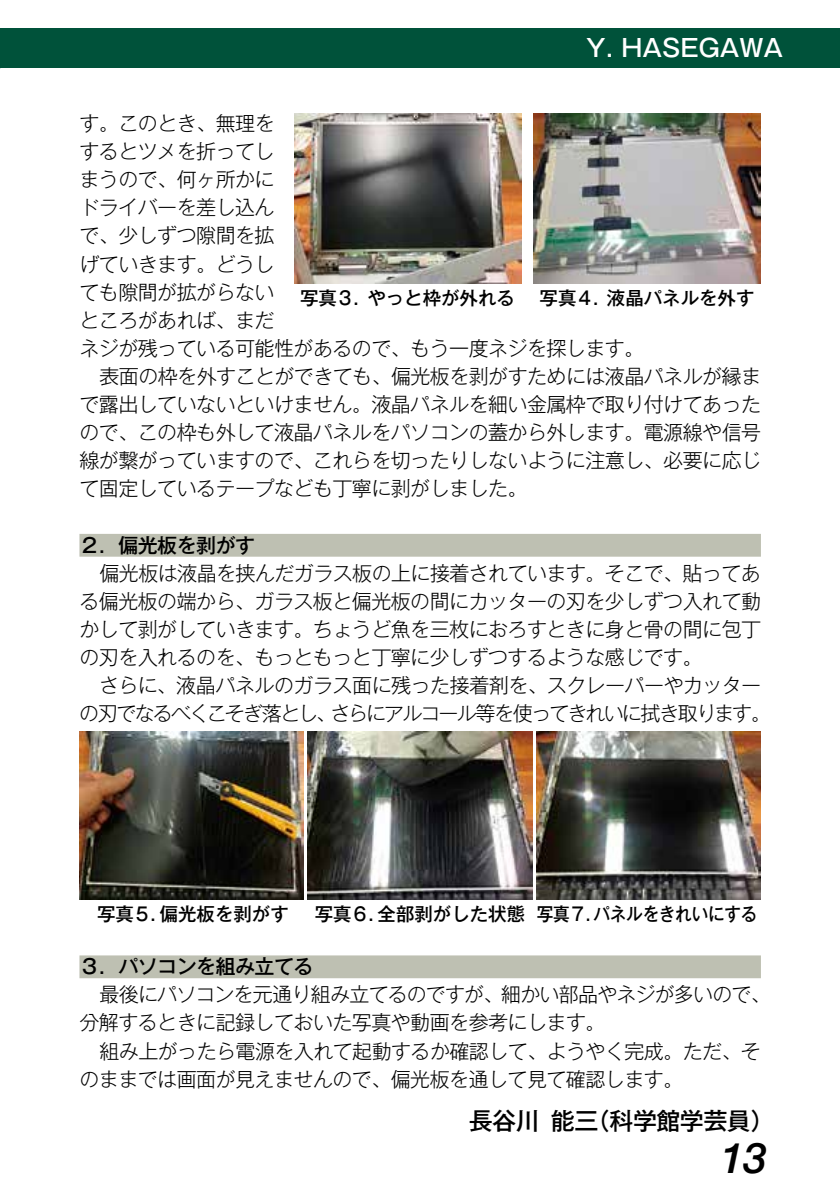
<style>
.page{position:relative;width:840px;height:1191px;background:#fff}
.page>*{position:absolute;margin:0;border:0;box-sizing:border-box;transform-origin:0 0}
.t1{font:italic 500 42px "Helvetica Neue";color:#000}
.t2{font:500 24px "Gothic MB101 Pro";letter-spacing:-.025em;color:#000}
.t3{font:500 24px "Gothic MB101 Pro";color:#fff}
.t4{font:300 20px/28.2px "Gothic MB101 Pro";letter-spacing:-.03em;color:#000}
.t5{font:300 20px/28.2px "Gothic MB101 Pro";letter-spacing:-.065em;color:#000;text-align:center}
.t6{font:500 20px "Gothic MB101 Pro";letter-spacing:-.03em;color:#000}
.t7{font:500 18.4px "Gothic MB101 Pro";color:#000}
</style>
<div class="page">
<div style="left:79px;top:534px;width:681px;height:22px;background:#bec0b2"></div>
<div style="left:79px;top:955px;width:681px;height:23px;background:#bec0b2"></div>
<div style="left:0;top:28px;width:839px;height:40px;background:#00523a"></div>
<img style="left:294px;top:113px;width:226px;height:170px">
<img style="left:533px;top:113px;width:227px;height:170px">
<img style="left:79px;top:731px;width:224px;height:168px">
<img style="left:308px;top:731px;width:223px;height:168px">
<img style="left:536px;top:731px;width:224px;height:168px">
<p class="t3" style="left:586px;top:28px;width:198px">Y. HASEGAWA</p>
<p class="t4" style="left:79px;top:106px;width:197px">す。このとき、無理を</p>
<p class="t4" style="left:79px;top:135px;width:196px">するとツメを折ってし</p>
<p class="t4" style="left:79px;top:163px;width:196px">まうので、何ヶ所かに</p>
<p class="t4" style="left:79px;top:191px;width:196px">ドライバーを差し込ん</p>
<p class="t4" style="left:79px;top:219px;width:196px">で、少しずつ隙間を拡</p>
<p class="t4" style="left:79px;top:247px;width:196px">げていきます。どうし</p>
<p class="t4" style="left:79px;top:275px;width:196px">ても隙間が拡がらない</p>
<p class="t4" style="left:79px;top:303px;width:196px">ところがあれば、まだ</p>
<p class="t4" style="left:79px;top:331px;width:566px">ネジが残っている可能性があるので、もう一度ネジを探します。</p>
<p class="t4" style="left:99px;top:359px;width:662px">表面の枠を外すことができても、偏光板を剥がすためには液晶パネルが縁ま</p>
<p class="t4" style="left:79px;top:387px;width:682px">で露出していないといけません。液晶パネルを細い金属枠で取り付けてあった</p>
<p class="t4" style="left:79px;top:416px;width:682px">ので、この枠も外して液晶パネルをパソコンの蓋から外します。電源線や信号</p>
<p class="t4" style="left:79px;top:444px;width:682px">線が繋がっていますので、これらを切ったりしないように注意し、必要に応じ</p>
<p class="t4" style="left:79px;top:472px;width:449px">て固定しているテープなども丁寧に剥がしました。</p>
<p class="t6" style="left:79px;top:528px;width:177px">２．偏光板を剥がす</p>
<p class="t4" style="left:79px;top:556px;width:682px;text-align:justify;text-indent:20px">偏光板は液晶を挟んだガラス板の上に接着されています。そこで、貼ってある偏光板の端から、ガラス板と偏光板の間にカッターの刃を少しずつ入れて動かして剥がしていきます。ちょうど魚を三枚におろすときに身と骨の間に包丁の刃を入れるのを、もっともっと丁寧に少しずつするような感じです。</p>
<p class="t5" style="left:79px;top:668px;width:693px">さらに、液晶パネルのガラス面に残った接着剤を、スクレーパーやカッター<br>の刃でなるべくこそぎ落とし、さらにアルコール等を使ってきれいに拭き取ります。</p>
<p class="t7" style="left:300px;top:283px;width:216px">写真３．やっと枠が外れる</p>
<p class="t7" style="left:539px;top:283px;width:216px">写真４．液晶パネルを外す</p>
<p class="t7" style="left:97px;top:899px;width:193px">写真５．偏光板を剥がす</p>
<p class="t7" style="left:315px;top:899px;width:444px">写真６．全部剥がした状態 写真７．パネルをきれいにする</p>
<p class="t6" style="left:79px;top:950px;width:235px">３．パソコンを組み立てる</p>
<p class="t4" style="left:79px;top:978px;width:692px;text-indent:20px">最後にパソコンを元通り組み立てるのですが、細かい部品やネジが多いので、分解するときに記録しておいた写真や動画を参考にします。</p>
<p class="t4" style="left:79px;top:1034px;width:682px;text-indent:20px">組み上がったら電源を入れて起動するか確認して、ようやく完成。ただ、そのままでは画面が見えませんので、偏光板を通して見て確認します。</p>
<p class="t2" style="left:468px;top:1101px;width:307px">長谷川能三（科学館学芸員）</p>
<h1 class="t1" style="left:719px;top:1121px;width:48px">13</h1>
</div>
